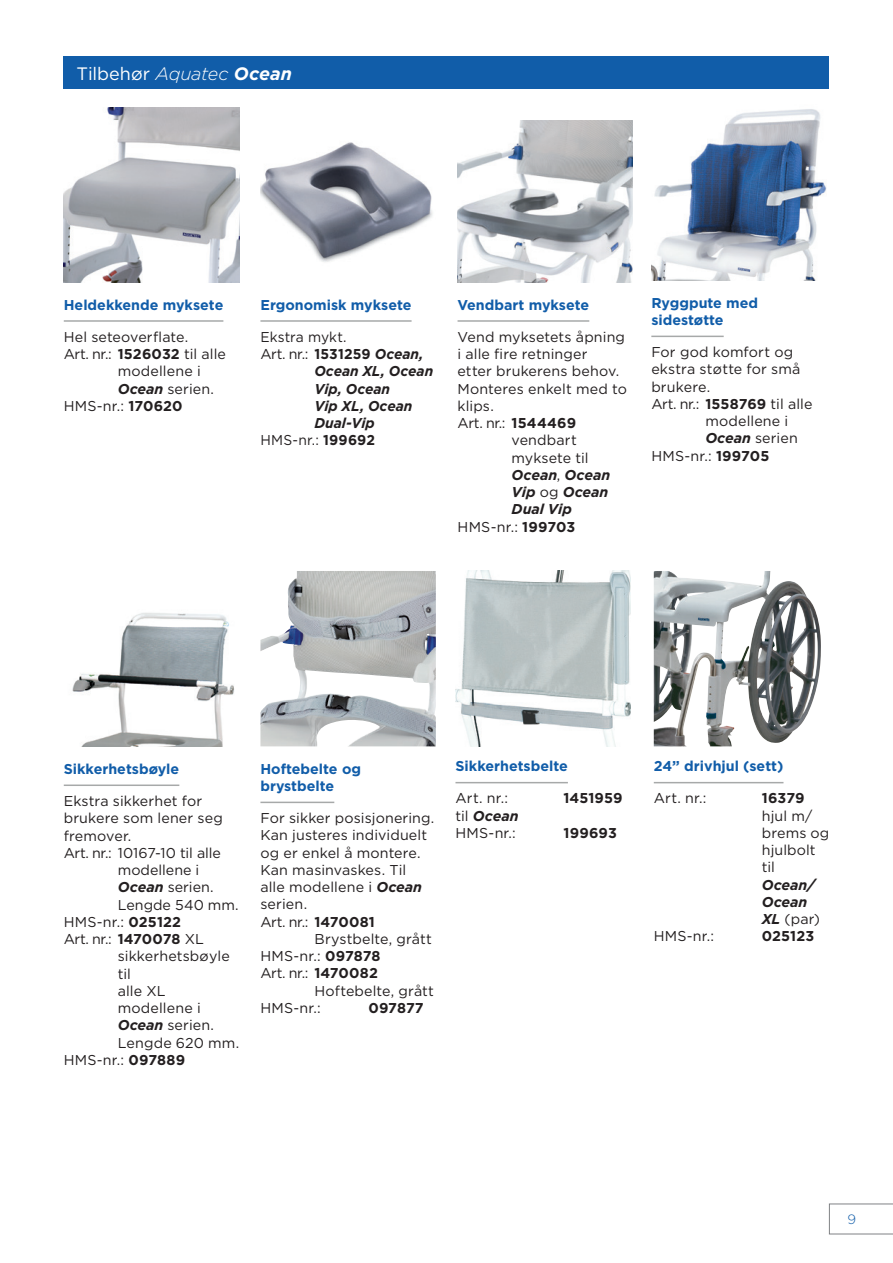
<style>
.page{position:relative;width:893px;height:1263px;background:#fff}
.page>*{position:absolute;margin:0;border:0;box-sizing:border-box;transform-origin:0 0}
.Heading{font:18px "Gotham";color:#fff}
.Body_No_Indent{font:14.25px/17.2px "Gotham";letter-spacing:.01em;color:#231f20}
.Subheading{font:700 14.25px/17.1px "Gotham";color:#115da9}
.Body_No_Indent-2{font:italic 700 14.25px/17.2px "Gotham";color:#231f20}
.Body_No_Indent-3{font:700 14.25px "Gotham";letter-spacing:.01em;color:#231f20}
.t1{font:300 13.5px "Gotham";color:#115da9}
.s1{font-weight:300;font-style:italic}
.s2{font-weight:700;font-style:italic}
.s3{font-weight:700}
.s4{font-weight:400;font-style:normal}
.s5{font-style:normal}
</style>
<div class="page">
<img style="left:64px;top:107px;width:175px;height:175px">
<img style="left:260px;top:571px;width:176px;height:175px">
<img style="left:654px;top:571px;width:167px;height:175px">
<hr style="left:654px;top:782px;width:129px;height:1px;background:#a7a9a9">
<img style="left:72px;top:613px;width:162px;height:133px">
<hr style="left:64px;top:784px;width:115px;height:2px;background:#a7a9a9">
<img style="left:260px;top:142px;width:173px;height:120px">
<img style="left:651px;top:109px;width:176px;height:171px">
<hr style="left:651px;top:336px;width:73px;height:1px;background:#a7a9a9">
<img style="left:458px;top:120px;width:175px;height:163px">
<hr style="left:260px;top:802px;width:74px;height:1px;background:#a7a9a9">
<img style="left:455px;top:571px;width:176px;height:175px">
<hr style="left:455px;top:782px;width:113px;height:1px;background:#a7a9a9">
<hr style="left:64px;top:320px;width:159px;height:2px;background:#a7a9a9">
<hr style="left:260px;top:320px;width:152px;height:2px;background:#a7a9a9">
<hr style="left:458px;top:320px;width:131px;height:2px;background:#a7a9a9">
<div style="left:64px;top:57px;width:765px;height:32px;background:#115da9"></div>
<svg style="left:829px;top:1204px;width:64px;height:30px"></svg>
<p class="Heading" style="left:77px;top:62px;width:217px">Tilbehør <span class="s1">Aquatec</span> <span class="s2">Ocean</span></p>
<p class="Subheading" style="left:64px;top:296px;width:161px">Heldekkende myksete</p>
<p class="Body_No_Indent" style="left:64px;top:328px;width:126px">Hel seteoverflate.</p>
<p class="Body_No_Indent" style="left:118px;top:345px;width:110px;text-indent:-54px">Art. nr.: <span class="s3">1526032</span> til alle modellene i<br><span class="s2">Ocean</span> serien.</p>
<p class="Body_No_Indent" style="left:64px;top:397px;width:120px">HMS-nr.: <span class="s3">170620</span></p>
<p class="Subheading" style="left:260px;top:296px;width:153px">Ergonomisk myksete</p>
<p class="Body_No_Indent" style="left:260px;top:328px;width:88px">Ekstra mykt.</p>
<p class="Body_No_Indent-2" style="left:314px;top:345px;width:120px;text-indent:-54px"><span class="s4">Art. nr.:</span> <span class="s5">1531259</span> Ocean,<br>Ocean XL, Ocean<br>Vip, Ocean<br>Vip XL, Ocean<br>Dual-Vip</p>
<p class="Body_No_Indent" style="left:260px;top:431px;width:116px">HMS-nr.: <span class="s3">199692</span></p>
<p class="Subheading" style="left:458px;top:296px;width:133px">Vendbart myksete</p>
<p class="Body_No_Indent" style="left:458px;top:328px;width:171px">Vend myksetets åpning i alle fire retninger<br>etter brukerens behov.<br>Monteres enkelt med to klips.</p>
<p class="Body_No_Indent" style="left:512px;top:414px;width:100px;text-indent:-54px">Art. nr.: <span class="s3">1544469 </span>vendbart myksete til<br><span class="s2">Ocean</span>, <span class="s2">Ocean<br>Vip</span> og <span class="s2">Ocean<br>Dual Vip</span></p>
<p class="Body_No_Indent" style="left:458px;top:517px;width:119px">HMS-nr.: <span class="s3">199703</span></p>
<p class="Subheading" style="left:651px;top:294px;width:108px">Ryggpute med sidestøtte</p>
<p class="Body_No_Indent" style="left:651px;top:343px;width:151px">For god komfort og ekstra støtte for små brukere.</p>
<p class="Body_No_Indent" style="left:705px;top:395px;width:109px;text-indent:-54px">Art. nr.: <span class="s3">1558769</span> til alle modellene i<br><span class="s2">Ocean</span> serien</p>
<p class="Body_No_Indent" style="left:651px;top:447px;width:119px">HMS-nr.: <span class="s3">199705</span></p>
<p class="Subheading" style="left:64px;top:760px;width:117px">Sikkerhetsbøyle</p>
<p class="Body_No_Indent" style="left:64px;top:792px;width:161px">Ekstra sikkerhet for brukere som lener seg fremover.</p>
<p class="Body_No_Indent" style="left:118px;top:844px;width:122px;text-indent:-54px">Art. nr.: 10167-10 til alle modellene i<br><span class="s2">Ocean</span> serien.<br>Lengde 540 mm.</p>
<p class="Body_No_Indent" style="left:64px;top:913px;width:119px">HMS-nr.: <span class="s3">025122</span></p>
<p class="Body_No_Indent" style="left:118px;top:930px;width:123px;text-indent:-54px">Art. nr.: <span class="s3">1470078</span> XL sikkerhetsbøyle til<br>alle XL modellene i<br><span class="s2">Ocean</span> serien.<br>Lengde 620 mm.</p>
<p class="Body_No_Indent" style="left:64px;top:1051px;width:123px">HMS-nr.: <span class="s3">097889</span></p>
<p class="Subheading" style="left:260px;top:760px;width:102px">Hoftebelte og brystbelte</p>
<p class="Body_No_Indent" style="left:260px;top:809px;width:175px">For sikker posisjonering.<br>Kan justeres individuelt og er enkel å montere.</p>
<p class="Body_No_Indent" style="left:260px;top:861px;width:163px">Kan masinvaskes. Til alle modellene i <span class="s2">Ocean </span>serien.</p>
<p class="Body_No_Indent" style="left:314px;top:913px;width:119px;text-indent:-54px">Art. nr.: <span class="s3">1470081<br></span>Brystbelte, grått</p>
<p class="Body_No_Indent" style="left:260px;top:947px;width:122px">HMS-nr.: <span class="s3">097878</span></p>
<p class="Body_No_Indent" style="left:314px;top:964px;width:121px;text-indent:-54px">Art. nr.: <span class="s3">1470082<br></span>Hoftebelte, grått</p>
<p class="Body_No_Indent" style="left:260px;top:999px;width:62px">HMS-nr.:</p>
<p class="Body_No_Indent-3" style="left:368px;top:998px;width:57px">097877</p>
<p class="Subheading" style="left:455px;top:757px;width:114px">Sikkerhetsbelte</p>
<p class="Body_No_Indent" style="left:455px;top:789px;width:54px">Art. nr.:</p>
<p class="Body_No_Indent-3" style="left:563px;top:789px;width:61px">1451959</p>
<p class="Body_No_Indent-2" style="left:455px;top:807px;width:65px"><span class="s4">til</span> Ocean</p>
<p class="Body_No_Indent" style="left:455px;top:824px;width:62px">HMS-nr.:</p>
<p class="Body_No_Indent-3" style="left:563px;top:823px;width:55px">199693</p>
<p class="Subheading" style="left:654px;top:757px;width:131px">24” drivhjul (sett)</p>
<p class="Body_No_Indent" style="left:654px;top:789px;width:54px">Art. nr.:</p>
<p class="Body_No_Indent" style="left:762px;top:789px;width:69px"><span class="s3">16379 </span>hjul m/ brems og hjulbolt til<br><span class="s2">Ocean/<br>Ocean<br>XL</span> (par)</p>
<p class="Body_No_Indent" style="left:654px;top:927px;width:62px">HMS-nr.:</p>
<p class="Body_No_Indent-3" style="left:762px;top:927px;width:54px">025123</p>
<p class="t1" style="left:847px;top:1211px;width:10px">9</p>
</div>
